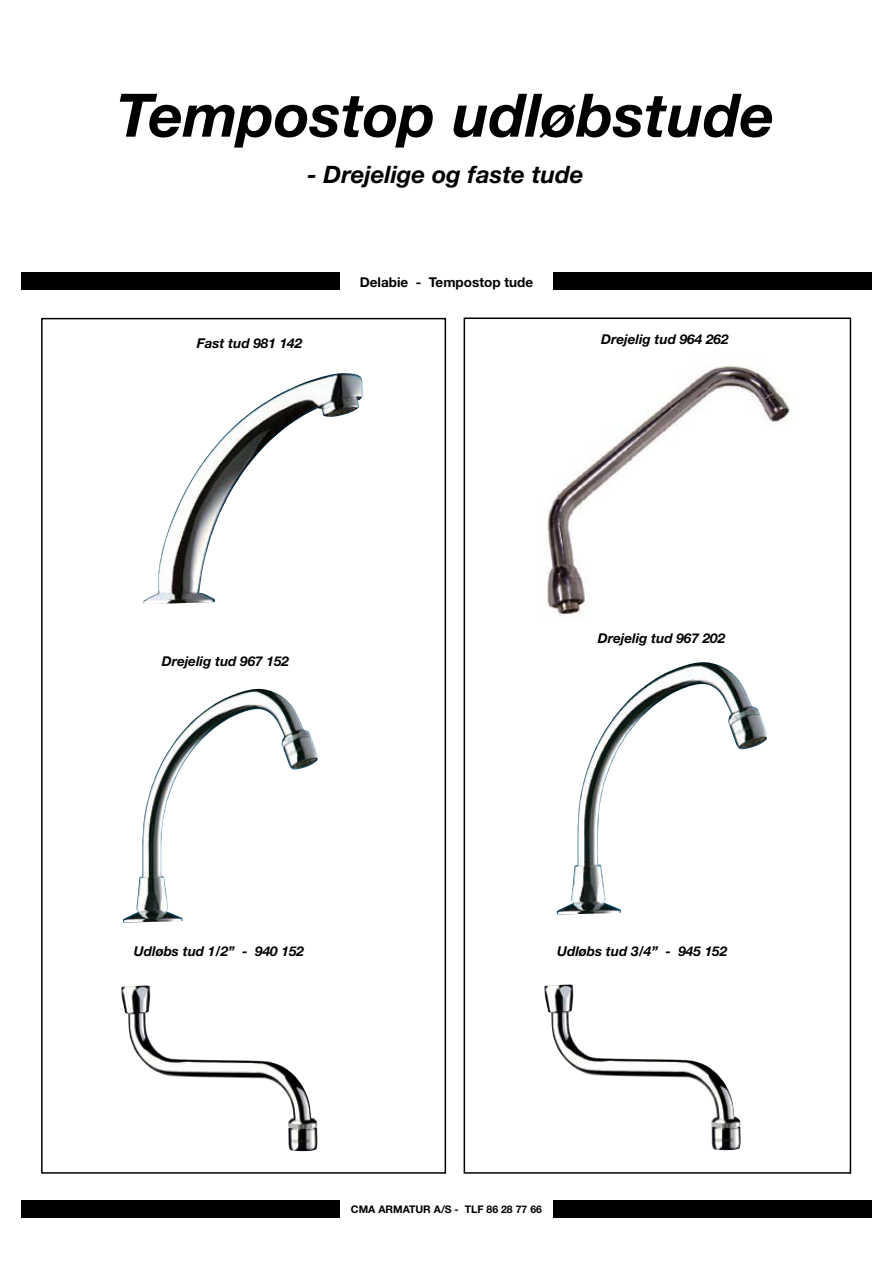
<style>
.page{position:relative;width:893px;height:1263px;background:#fff}
.page>*{position:absolute;margin:0;border:0;box-sizing:border-box;transform-origin:0 0}
.t1{font:italic 700 60px "Helvetica Neue";color:#000}
.t2{font:italic 700 24px "Helvetica Neue";color:#000}
.t3{font:italic 700 13.5px "Helvetica Neue";color:#000}
.t4{font:700 13.5px "Helvetica Neue";color:#000}
.t5{font:700 10.5px "Helvetica Neue";color:#000}
</style>
<div class="page">
<div style="left:21px;top:273px;width:851px;height:17px;background:#000"></div>
<div style="left:340px;top:271px;width:213px;height:21px;background:#fff"></div>
<div style="left:21px;top:1201px;width:851px;height:17px;background:#000"></div>
<div style="left:340px;top:1198px;width:213px;height:21px;background:#fff"></div>
<div style="left:41px;top:318px;width:405px;height:856px;border:2px solid #000"></div>
<div style="left:464px;top:317px;width:387px;height:857px;border:2px solid #000"></div>
<img style="left:544px;top:984px;width:197px;height:166px">
<img style="left:143px;top:373px;width:220px;height:231px">
<img style="left:123px;top:688px;width:195px;height:234px">
<img style="left:557px;top:662px;width:210px;height:252px">
<img style="left:547px;top:365px;width:243px;height:252px">
<img style="left:121px;top:985px;width:197px;height:166px">
<h1 class="t1" style="left:117px;top:78px;width:659px">Tempostop udløbstude</h1>
<h2 class="t2" style="left:307px;top:160px;width:278px">- Drejelige og faste tude</h2>
<p class="t3" style="left:197px;top:335px;width:107px">Fast tud 981 142</p>
<p class="t4" style="left:360px;top:273px;width:175px">Delabie - Tempostop tude</p>
<p class="t3" style="left:601px;top:330px;width:129px">Drejelig tud 964 262</p>
<p class="t3" style="left:162px;top:652px;width:129px">Drejelig tud 967 152</p>
<p class="t3" style="left:598px;top:630px;width:129px">Drejelig tud 967 202</p>
<p class="t3" style="left:134px;top:942px;width:172px">Udløbs tud 1/2” - 940 152</p>
<p class="t3" style="left:557px;top:943px;width:172px">Udløbs tud 3/4” - 945 152</p>
<p class="t5" style="left:351px;top:1202px;width:193px">CMA ARMATUR A/S - TLF 86 28 77 66</p>
</div>
